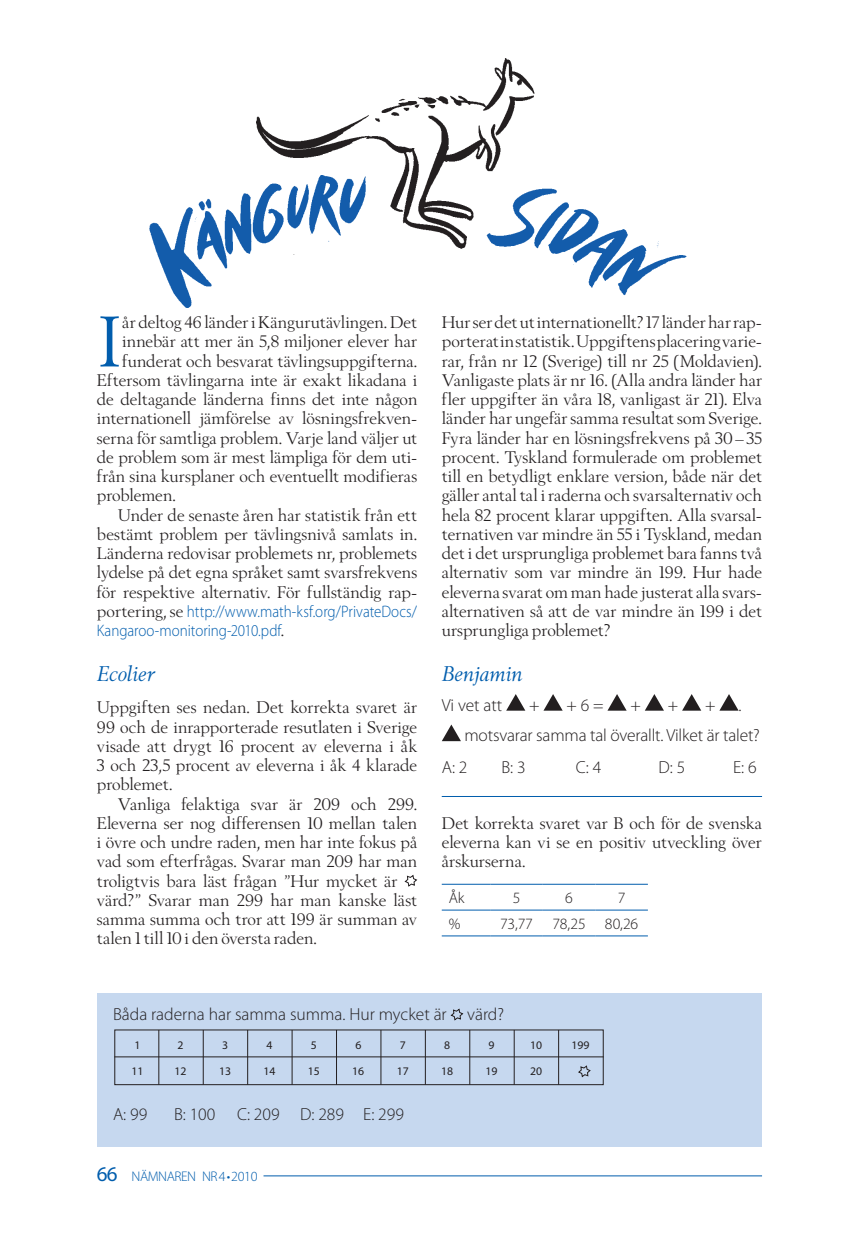
<style>
.page{position:relative;width:859px;height:1241px;background:#fff}
.page>*{position:absolute;margin:0;border:0;box-sizing:border-box;transform-origin:0 0}
.t1{font:71.05px "Berling Nova Display Pro";color:#015dad}
.t2{font:italic 21px "Berling Nova Display Pro";letter-spacing:-.01em;color:#015dad}
.t3{font:300 17.5px "Myriad Pro";letter-spacing:-.01em;color:#231f20}
.t4{font:16.62px/19.2px "Berling Nova Display Pro";letter-spacing:.005em;color:#231f20;text-align:justify}
.t5{font:300 16.62px/19.2px "Myriad Pro";color:#015dad;scale:.9 1}
.t6{font:300 15.75px "Myriad Pro";letter-spacing:-.005em;color:#231f20}
.t7{font:300 14px "Myriad Pro";letter-spacing:-.03em;color:#015dad}
.t8{font:11.55px "Myriad Pro";color:#231f20}
.s1{font-family:"Berling Nova Display Pro";font-weight:400;color:#231f20}
.s2{font-weight:400;font-size:21px}
</style>
<div class="page">
<hr style="left:263px;top:1175px;width:498px;height:1px;background:#015dad">
<svg style="left:404px;top:874px;width:14px;height:13px"></svg>
<hr style="left:441px;top:883px;width:49px;height:1px;background:#015dad">
<hr style="left:490px;top:883px;width:52px;height:1px;background:#015dad">
<hr style="left:542px;top:883px;width:53px;height:1px;background:#015dad">
<hr style="left:595px;top:883px;width:52px;height:1px;background:#015dad">
<hr style="left:441px;top:909px;width:49px;height:1px;background:#015dad">
<hr style="left:490px;top:909px;width:52px;height:1px;background:#015dad">
<hr style="left:542px;top:909px;width:53px;height:1px;background:#015dad">
<hr style="left:595px;top:909px;width:52px;height:1px;background:#015dad">
<hr style="left:441px;top:935px;width:49px;height:1px;background:#015dad">
<hr style="left:490px;top:935px;width:52px;height:1px;background:#015dad">
<hr style="left:542px;top:935px;width:53px;height:1px;background:#015dad">
<hr style="left:595px;top:935px;width:52px;height:1px;background:#015dad">
<img style="left:256px;top:58px;width:279px;height:117px">
<img style="left:149px;top:175px;width:537px;height:133px">
<svg style="left:506px;top:694px;width:19px;height:16px"></svg>
<svg style="left:544px;top:694px;width:18px;height:16px"></svg>
<svg style="left:608px;top:694px;width:18px;height:16px"></svg>
<svg style="left:645px;top:694px;width:18px;height:16px"></svg>
<svg style="left:682px;top:694px;width:19px;height:16px"></svg>
<svg style="left:720px;top:694px;width:18px;height:16px"></svg>
<svg style="left:442px;top:724px;width:19px;height:17px"></svg>
<div style="left:97px;top:993px;width:663px;height:153px;background:#c6d8ef"></div>
<svg style="left:450px;top:1008px;width:14px;height:13px"></svg>
<hr style="left:114px;top:1056px;width:489px;height:1px;background:#231f20">
<hr style="left:158px;top:1029px;width:1px;height:55px;background:#231f20">
<hr style="left:203px;top:1029px;width:1px;height:55px;background:#231f20">
<hr style="left:247px;top:1029px;width:1px;height:55px;background:#231f20">
<hr style="left:291px;top:1029px;width:1px;height:55px;background:#231f20">
<hr style="left:336px;top:1029px;width:1px;height:55px;background:#231f20">
<hr style="left:380px;top:1029px;width:1px;height:55px;background:#231f20">
<hr style="left:425px;top:1029px;width:1px;height:55px;background:#231f20">
<hr style="left:469px;top:1029px;width:1px;height:55px;background:#231f20">
<hr style="left:513px;top:1029px;width:1px;height:55px;background:#231f20">
<hr style="left:558px;top:1029px;width:1px;height:55px;background:#231f20">
<svg style="left:578px;top:1065px;width:13px;height:12px"></svg>
<hr style="left:441px;top:796px;width:320px;height:1px;background:#015dad">
<h1 class="t1" style="left:97px;top:298px;width:27px">I</h1>
<p class="t4" style="left:122px;top:312px;width:296px">år deltog 46 länder i Kängurutävlingen. Det</p>
<p class="t4" style="left:122px;top:331px;width:296px">innebär att mer än 5,8 miljoner elever har</p>
<p class="t4" style="left:122px;top:351px;width:296px">funderat och besvarat tävlingsuppgifterna.</p>
<p class="t4" style="left:97px;top:370px;width:321px">Eftersom tävlingarna inte är exakt likadana i</p>
<p class="t4" style="left:97px;top:389px;width:322px">de deltagande länderna finns det inte någon</p>
<p class="t4" style="left:97px;top:408px;width:321px">internationell jämförelse av lösningsfrekven-</p>
<p class="t4" style="left:97px;top:428px;width:322px">serna för samtliga problem. Varje land väljer ut</p>
<p class="t4" style="left:97px;top:447px;width:321px">de problem som är mest lämpliga för dem uti-</p>
<p class="t4" style="left:97px;top:466px;width:321px">från sina kursplaner och eventuellt modifieras</p>
<p class="t4" style="left:97px;top:485px;width:80px">problemen.</p>
<p class="t4" style="left:118px;top:505px;width:300px">Under de senaste åren har statistik från ett</p>
<p class="t4" style="left:97px;top:524px;width:321px">bestämt problem per tävlingsnivå samlats in.</p>
<p class="t4" style="left:97px;top:543px;width:321px">Länderna redovisar problemets nr, problemets</p>
<p class="t4" style="left:97px;top:562px;width:322px">lydelse på det egna språket samt svarsfrekvens</p>
<p class="t4" style="left:97px;top:582px;width:321px">för respektive alternativ. För fullständig rap-</p>
<p class="t5" style="left:97px;top:602px;width:357px"><span class="s1">portering, se</span> http://www.math-ksf.org/PrivateDocs/<br>Kangaroo-monitoring-2010.pdf<span class="s1">.</span></p>
<p class="t2" style="left:97px;top:661px;width:59px">Ecolier</p>
<p class="t4" style="left:97px;top:697px;width:322px">Uppgiften ses nedan. Det korrekta svaret är 99 och de inrapporterade resutlaten i Sverige visade att drygt 16 procent av eleverna i åk 3 och 23,5 procent av eleverna i åk 4 klarade problemet.</p>
<p class="t4" style="left:97px;top:793px;width:322px;text-align:left;text-indent:21px">Vanliga felaktiga svar är 209 och 299.<br>Eleverna ser nog differensen 10 mellan talen i övre och undre raden, men har inte fokus på vad som efterfrågas. Svarar man 209 har man troligtvis bara läst frågan ”Hur mycket är värd?” Svarar man 299 har man kanske läst samma summa och tror att 199 är summan av talen 1 till 10 i den översta raden.</p>
<p class="t4" style="left:441px;top:312px;width:322px">Hur ser det ut internationellt? 17 länder har rap&shy;porterat in statistik. Uppgiftens placering varie&shy;rar, från nr 12 (Sverige) till nr 25 (Moldavien).<br>Vanligaste plats är nr 16. (Alla andra länder har fler uppgifter än våra 18, vanligast är 21). Elva länder har ungefär samma resultat som Sverige.<br>Fyra länder har en lösningsfrekvens på 30–35 procent. Tyskland formulerade om problemet till en betydligt enklare version, både när det gäller antal tal i raderna och svarsalternativ och hela 82 procent klarar uppgiften. Alla svarsal&shy;ternativen var mindre än 55 i Tyskland, medan det i det ursprungliga problemet bara fanns två alternativ som var mindre än 199. Hur hade eleverna svarat om man hade justerat alla svars&shy;alternativen så att de var mindre än 199 i det ursprungliga problemet?</p>
<p class="t2" style="left:441px;top:661px;width:82px">Benjamin</p>
<p class="t3" style="left:441px;top:695px;width:62px">Vi vet att</p>
<p class="t3" style="left:529px;top:695px;width:12px">+</p>
<p class="t3" style="left:566px;top:695px;width:39px">+ 6 =</p>
<p class="t3" style="left:630px;top:695px;width:12px">+</p>
<p class="t3" style="left:667px;top:695px;width:12px">+</p>
<p class="t3" style="left:704px;top:695px;width:12px">+</p>
<p class="t3" style="left:738px;top:695px;width:5px">.</p>
<p class="t3" style="left:464px;top:725px;width:297px">motsvarar samma tal överallt. Vilket är talet?</p>
<p class="t3" style="left:441px;top:757px;width:27px">A:2</p>
<p class="t3" style="left:501px;top:757px;width:26px">B:3</p>
<p class="t3" style="left:575px;top:757px;width:27px">C:4</p>
<p class="t3" style="left:658px;top:757px;width:56px">D:5 E</p>
<p class="t3" style="left:740px;top:757px;width:17px">:6</p>
<p class="t4" style="left:441px;top:813px;width:321px">Det korrekta svaret var B och för de svenska eleverna kan vi se en positiv utveckling över årskurserna.</p>
<p class="t6" style="left:448px;top:889px;width:17px">Åk</p>
<p class="t6" style="left:512px;top:889px;width:9px">5</p>
<p class="t6" style="left:565px;top:889px;width:9px">6</p>
<p class="t6" style="left:617px;top:889px;width:9px">7</p>
<p class="t6" style="left:448px;top:914px;width:13px">%</p>
<p class="t6" style="left:500px;top:914px;width:140px">73,77 78,25 80,26</p>
<p class="t3" style="left:113px;top:1004px;width:392px">Båda raderna har samma summa. Hur mycket är värd?</p>
<p class="t8" style="left:134px;top:1037px;width:8px">1</p>
<p class="t8" style="left:177px;top:1037px;width:8px">2</p>
<p class="t8" style="left:222px;top:1037px;width:8px">3</p>
<p class="t8" style="left:266px;top:1037px;width:8px">4</p>
<p class="t8" style="left:311px;top:1037px;width:8px">5</p>
<p class="t8" style="left:355px;top:1037px;width:8px">6</p>
<p class="t8" style="left:399px;top:1037px;width:8px">7</p>
<p class="t8" style="left:444px;top:1037px;width:8px">8</p>
<p class="t8" style="left:488px;top:1037px;width:8px">9</p>
<p class="t8" style="left:530px;top:1037px;width:14px">10</p>
<p class="t8" style="left:571px;top:1037px;width:20px">199</p>
<p class="t8" style="left:131px;top:1063px;width:14px">11</p>
<p class="t8" style="left:174px;top:1063px;width:14px">12</p>
<p class="t8" style="left:219px;top:1063px;width:14px">13</p>
<p class="t8" style="left:263px;top:1063px;width:14px">14</p>
<p class="t8" style="left:308px;top:1063px;width:14px">15</p>
<p class="t8" style="left:352px;top:1063px;width:14px">16</p>
<p class="t8" style="left:396px;top:1063px;width:14px">17</p>
<p class="t8" style="left:441px;top:1063px;width:14px">18</p>
<p class="t8" style="left:485px;top:1063px;width:14px">19</p>
<p class="t8" style="left:530px;top:1063px;width:14px">20</p>
<p class="t3" style="left:113px;top:1104px;width:36px">A: 99</p>
<p class="t3" style="left:174px;top:1104px;width:231px">B: 100 C: 209 D: 289 E: 299</p>
<p class="t7" style="left:97px;top:1168px;width:162px"><span class="s2">66</span> Nämnaren nr4•2010</p>
</div>
